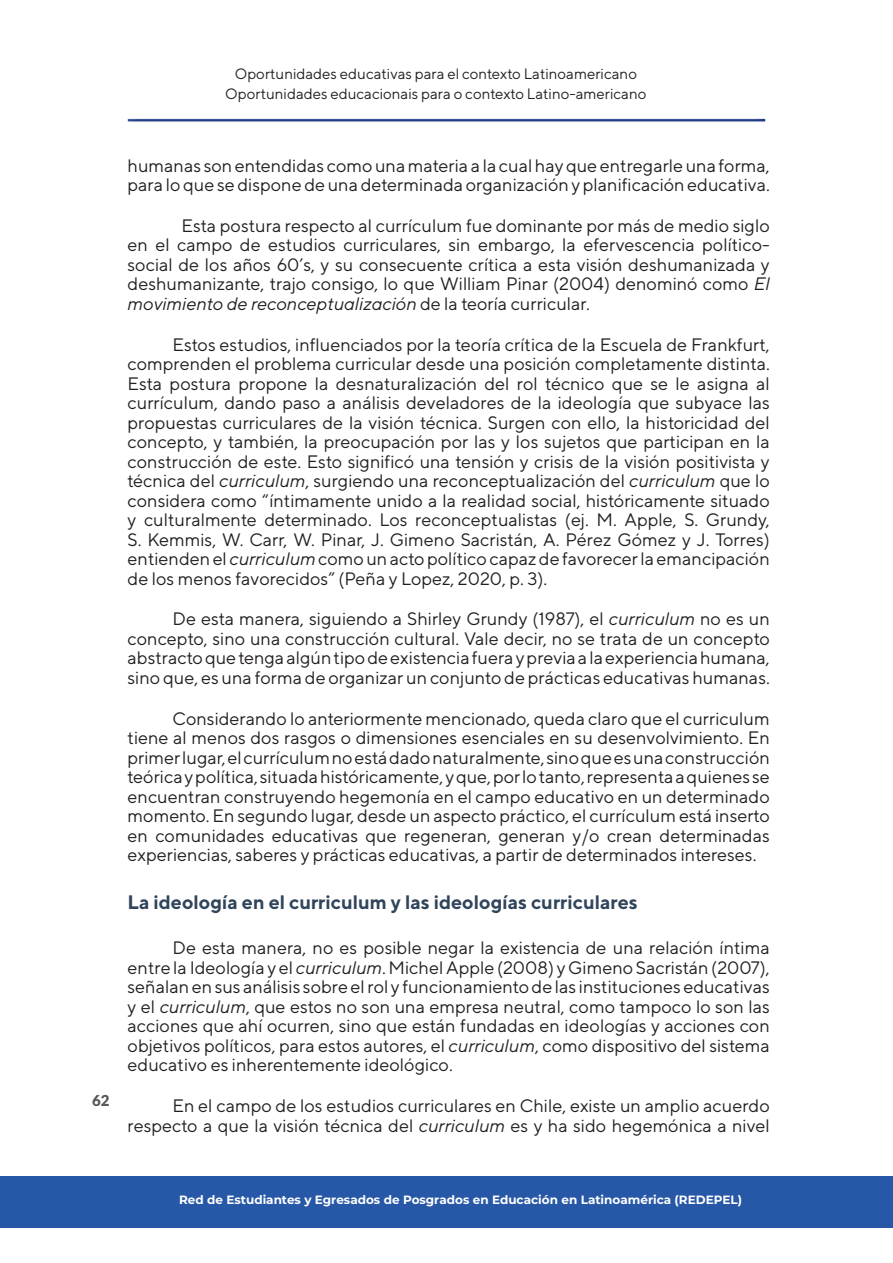
<style>
.page{position:relative;width:893px;height:1263px;background:#fff}
.page>*{position:absolute;margin:0;border:0;box-sizing:border-box;transform-origin:0 0}
.TÍTULO_2{font:700 19.5px "TT Norms";color:#30455b}
.PARRAFO_NORMAL_SANGRIA{font:18px/19.5px "TT Norms";color:#231f20;text-align:justify}
.t1{font:15px/19.8px "TT Norms";color:#231f20;text-align:center}
.t2{font:900 15px "Lato";color:#57585a}
.t3{font:700 12px "Montserrat";color:#fff}
.s1{font-style:italic}
</style>
<div class="page">
<div style="left:1px;top:1176px;width:892px;height:52px;background:#2758a7"></div>
<div style="left:126px;top:118px;width:641px;height:6px;background:#19678e;opacity:.75"></div>
<p class="t1" style="left:225px;top:64px;width:423px">Oportunidades educativas para el contexto Latinoamericano<br>Oportunidades educacionais para o contexto Latino-americano</p>
<p class="t2" style="left:92px;top:1092px;width:19px">62</p>
<p class="PARRAFO_NORMAL_SANGRIA" style="left:128px;top:155px;width:644px">humanas son entendidas como una materia a la cual hay que entregarle una forma, para lo que se dispone de una determinada organización y planificación educativa.</p>
<p class="PARRAFO_NORMAL_SANGRIA" style="left:128px;top:215px;width:644px;text-indent:54px">Esta postura respecto al currículum fue dominante por más de medio siglo en el campo de estudios curriculares, sin embargo, la efervescencia político&shy;social de los años 60’s, y su consecuente crítica a esta visión deshumanizada y deshumanizante, trajo consigo, lo que William Pinar (2004) denominó como <span class="s1">El movimiento de reconceptualización</span> de la teoría curricular<span class="s1">.</span></p>
<p class="PARRAFO_NORMAL_SANGRIA" style="left:128px;top:334px;width:644px;text-indent:45px">Estos estudios, influenciados por la teoría crítica de la Escuela de Frankfurt, comprenden el problema curricular desde una posición completamente distinta.<br>Esta postura propone la desnaturalización del rol técnico que se le asigna al currículum, dando paso a análisis develadores de la ideología que subyace las propuestas curriculares de la visión técnica. Surgen con ello, la historicidad del concepto, y también, la preocupación por las y los sujetos que participan en la construcción de este. Esto significó una tensión y crisis de la visión positivista y técnica del <span class="s1">curriculum</span>, surgiendo una reconceptualización del <span class="s1">curriculum</span> que lo considera como “íntimamente unido a la realidad social, históricamente situado y culturalmente determinado. Los reconceptualistas (ej. M. Apple, S. Grundy, S. Kemmis, W. Carr, W. Pinar, J. Gimeno Sacristán, A. Pérez Gómez y J. Torres) entienden el <span class="s1">curriculum</span> como un acto político capaz de favorecer la emancipación de los menos favorecidos” (Peña y Lopez, 2020, p. 3).</p>
<p class="PARRAFO_NORMAL_SANGRIA" style="left:128px;top:609px;width:644px;text-indent:45px">De esta manera, siguiendo a Shirley Grundy (1987), el <span class="s1">curriculum</span> no es un concepto, sino una construcción cultural. Vale decir, no se trata de un concepto abstracto que tenga algún tipo de existencia fuera y previa a la experiencia humana, sino que, es una forma de organizar un conjunto de prácticas educativas humanas.</p>
<p class="PARRAFO_NORMAL_SANGRIA" style="left:128px;top:708px;width:644px;text-indent:45px">Considerando lo anteriormente mencionado, queda claro que el curriculum tiene al menos dos rasgos o dimensiones esenciales en su desenvolvimiento. En primer lugar, el currículum no está dado naturalmente, sino que es una construcción teórica y política, situada históricamente, y que, por lo tanto, representa a quienes se encuentran construyendo hegemonía en el campo educativo en un determinado momento. En segundo lugar, desde un aspecto práctico, el currículum está inserto en comunidades educativas que regeneran, generan y/o crean determinadas experiencias, saberes y prácticas educativas, a partir de determinados intereses.</p>
<p class="TÍTULO_2" style="left:128px;top:890px;width:512px">La ideología en el curriculum y las ideologías curriculares</p>
<p class="PARRAFO_NORMAL_SANGRIA" style="left:128px;top:938px;width:644px;text-indent:45px">De esta manera, no es posible negar la existencia de una relación íntima entre la Ideología y el <span class="s1">curriculum</span>. Michel Apple (2008) y Gimeno Sacristán (2007), señalan en sus análisis sobre el rol y funcionamiento de las instituciones educativas y el <span class="s1">curriculum</span>, que estos no son una empresa neutral, como tampoco lo son las acciones que ahí ocurren, sino que están fundadas en ideologías y acciones con objetivos políticos, para estos autores, el <span class="s1">curriculum</span>, como dispositivo del sistema educativo es inherentemente ideológico.</p>
<p class="PARRAFO_NORMAL_SANGRIA" style="left:128px;top:1096px;width:644px;text-align:right">En el campo de los estudios curriculares en Chile, existe un amplio acuerdo respecto a que la visión técnica del <span class="s1">curriculum</span> es y ha sido hegemónica a nivel</p>
<p class="t3" style="left:179px;top:1191px;width:564px">Red de Estudiantes y Egresados de Posgrados en Educación en Latinoamérica (REDEPEL)</p>
</div>
